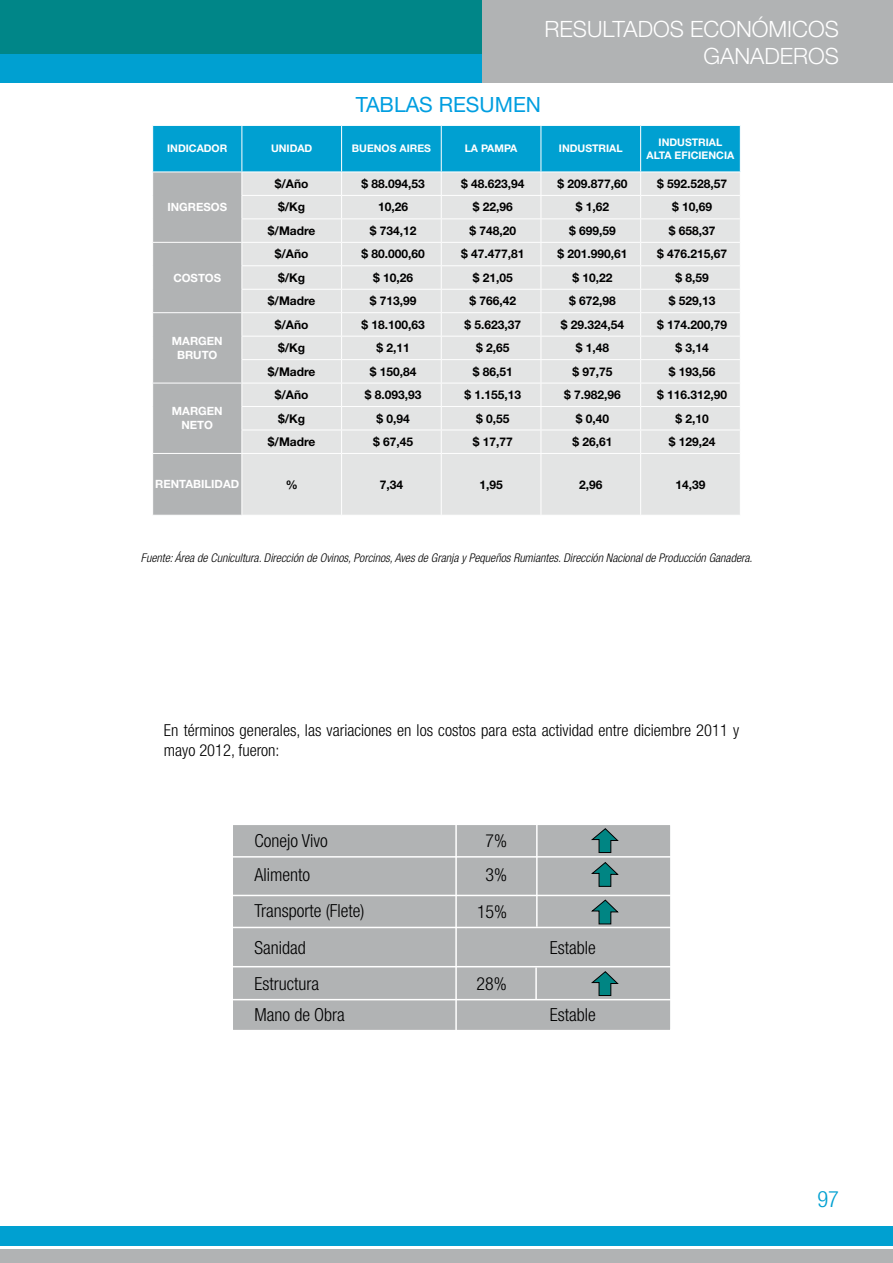
<style>
.page{position:relative;width:893px;height:1263px;background:#fff}
.page>*{position:absolute;margin:0;border:0;box-sizing:border-box;transform-origin:0 0}
.t1{font:300 22.5px/27px "Helvetica Neue LT Std";color:#fff;text-align:right}
.t2{font:300 condensed 22.5px "Helvetica Neue LT Std";color:#00a0d1}
.t3{font:21px "Helvetica Neue LT Std";color:#009ee0}
.t4{font:300 condensed 18px/33.5px "Helvetica Neue LT Std";color:#000}
.t5{font:300 condensed 16.5px/19.8px "Helvetica Neue LT Std";color:#000}
.t6{font:700 12px "Helvetica Neue LT Std";color:#000}
.t7{font:italic 300 condensed 12px "Helvetica Neue LT Std";color:#000}
.t8{font:700 11.4px/13.6px "Helvetica Neue LT Std";color:#fff;text-align:center}
.t9{font:700 10.5px/12.6px "Helvetica Neue LT Std";color:#fff;text-align:center}
</style>
<div class="page">
<div style="left:0;top:53px;width:484px;height:30px;background:#00a0d1"></div>
<div style="left:0;top:0;width:893px;height:53px;background:#008688"></div>
<div style="left:483px;top:0;width:410px;height:83px;background:#b1b3b4"></div>
<div style="left:0;top:1227px;width:893px;height:19px;background:#00a0d1"></div>
<div style="left:0;top:1250px;width:893px;height:13px;background:#b1b3b4"></div>
<svg style="left:152px;top:125px;width:589px;height:390px;background:#c5d8dd"></svg>
<hr style="left:241px;top:454px;width:1px;height:61px;background:#fff">
<hr style="left:341px;top:454px;width:1px;height:61px;background:#fff">
<hr style="left:441px;top:454px;width:1px;height:61px;background:#fff">
<hr style="left:541px;top:454px;width:1px;height:61px;background:#fff">
<hr style="left:640px;top:454px;width:1px;height:61px;background:#fff">
<hr style="left:740px;top:454px;width:1px;height:61px;background:#fff">
<div style="left:232px;top:823px;width:440px;height:208px;background:#b1b3b4;border:2px solid #fff"></div>
<hr style="left:232px;top:856px;width:439px;height:1px;background:#fff">
<hr style="left:232px;top:895px;width:439px;height:1px;background:#fff">
<hr style="left:232px;top:927px;width:439px;height:1px;background:#fff">
<hr style="left:232px;top:966px;width:439px;height:1px;background:#fff">
<hr style="left:232px;top:999px;width:439px;height:1px;background:#fff">
<hr style="left:455px;top:824px;width:2px;height:206px;background:#fff">
<hr style="left:536px;top:824px;width:2px;height:103px;background:#fff">
<hr style="left:535px;top:967px;width:2px;height:33px;background:#fff">
<svg style="left:591px;top:828px;width:28px;height:25px"></svg>
<svg style="left:591px;top:862px;width:28px;height:25px"></svg>
<svg style="left:591px;top:899px;width:28px;height:26px"></svg>
<svg style="left:591px;top:971px;width:28px;height:25px"></svg>
<p class="t1" style="left:545px;top:15px;width:296px">RESULTADOS ECONÓMICOS<br>GANADEROS</p>
<p class="t3" style="left:356px;top:92px;width:187px">TABLAS RESUMEN</p>
<p class="t9" style="left:167px;top:142px;width:62px">INDICADOR</p>
<p class="t9" style="left:271px;top:142px;width:43px">UNIDAD</p>
<p class="t9" style="left:352px;top:142px;width:81px">BUENOS AIRES</p>
<p class="t9" style="left:465px;top:142px;width:54px">LA PAMPA</p>
<p class="t9" style="left:559px;top:142px;width:65px">INDUSTRIAL</p>
<p class="t9" style="left:647px;top:136px;width:89px">INDUSTRIAL<br>ALTA EFICIENCIA</p>
<p class="t8" style="left:167px;top:200px;width:61px">INGRESOS</p>
<p class="t8" style="left:173px;top:270px;width:49px">COSTOS</p>
<p class="t8" style="left:172px;top:334px;width:52px">MARGEN<br>BRUTO</p>
<p class="t8" style="left:172px;top:404px;width:52px">MARGEN<br>NETO</p>
<p class="t6" style="left:275px;top:176px;width:35px">$/Año</p>
<p class="t6" style="left:361px;top:176px;width:65px">$ 88.094,53</p>
<p class="t6" style="left:461px;top:176px;width:65px">$ 48.623,94</p>
<p class="t6" style="left:557px;top:176px;width:72px">$ 209.877,60</p>
<p class="t6" style="left:657px;top:176px;width:72px">$ 592.528,57</p>
<p class="t6" style="left:278px;top:200px;width:29px">$/Kg</p>
<p class="t6" style="left:378px;top:200px;width:32px">10,26</p>
<p class="t6" style="left:473px;top:200px;width:42px">$ 22,96</p>
<p class="t6" style="left:576px;top:200px;width:35px">$ 1,62</p>
<p class="t6" style="left:672px;top:200px;width:42px">$ 10,69</p>
<p class="t6" style="left:268px;top:223px;width:49px">$/Madre</p>
<p class="t6" style="left:370px;top:223px;width:48px">$ 734,12</p>
<p class="t6" style="left:469px;top:223px;width:48px">$ 748,20</p>
<p class="t6" style="left:569px;top:223px;width:48px">$ 699,59</p>
<p class="t6" style="left:669px;top:223px;width:48px">$ 658,37</p>
<p class="t6" style="left:275px;top:247px;width:35px">$/Año</p>
<p class="t6" style="left:361px;top:247px;width:65px">$ 80.000,60</p>
<p class="t6" style="left:461px;top:247px;width:65px">$ 47.477,81</p>
<p class="t6" style="left:557px;top:247px;width:72px">$ 201.990,61</p>
<p class="t6" style="left:657px;top:247px;width:72px">$ 476.215,67</p>
<p class="t6" style="left:278px;top:270px;width:29px">$/Kg</p>
<p class="t6" style="left:373px;top:270px;width:42px">$ 10,26</p>
<p class="t6" style="left:473px;top:270px;width:42px">$ 21,05</p>
<p class="t6" style="left:572px;top:270px;width:42px">$ 10,22</p>
<p class="t6" style="left:675px;top:270px;width:35px">$ 8,59</p>
<p class="t6" style="left:268px;top:294px;width:49px">$/Madre</p>
<p class="t6" style="left:370px;top:294px;width:48px">$ 713,99</p>
<p class="t6" style="left:469px;top:294px;width:48px">$ 766,42</p>
<p class="t6" style="left:569px;top:294px;width:48px">$ 672,98</p>
<p class="t6" style="left:669px;top:294px;width:48px">$ 529,13</p>
<p class="t6" style="left:275px;top:317px;width:35px">$/Año</p>
<p class="t6" style="left:361px;top:317px;width:65px">$ 18.100,63</p>
<p class="t6" style="left:464px;top:317px;width:58px">$ 5.623,37</p>
<p class="t6" style="left:561px;top:317px;width:65px">$ 29.324,54</p>
<p class="t6" style="left:657px;top:317px;width:72px">$ 174.200,79</p>
<p class="t6" style="left:278px;top:340px;width:29px">$/Kg</p>
<p class="t6" style="left:376px;top:340px;width:35px">$ 2,11</p>
<p class="t6" style="left:476px;top:340px;width:35px">$ 2,65</p>
<p class="t6" style="left:576px;top:340px;width:35px">$ 1,48</p>
<p class="t6" style="left:675px;top:340px;width:35px">$ 3,14</p>
<p class="t6" style="left:268px;top:364px;width:49px">$/Madre</p>
<p class="t6" style="left:370px;top:364px;width:48px">$ 150,84</p>
<p class="t6" style="left:473px;top:364px;width:42px">$ 86,51</p>
<p class="t6" style="left:572px;top:364px;width:42px">$ 97,75</p>
<p class="t6" style="left:669px;top:364px;width:48px">$ 193,56</p>
<p class="t6" style="left:275px;top:387px;width:35px">$/Año</p>
<p class="t6" style="left:365px;top:387px;width:58px">$ 8.093,93</p>
<p class="t6" style="left:464px;top:387px;width:58px">$ 1.155,13</p>
<p class="t6" style="left:564px;top:387px;width:58px">$ 7.982,96</p>
<p class="t6" style="left:657px;top:387px;width:72px">$ 116.312,90</p>
<p class="t6" style="left:278px;top:411px;width:29px">$/Kg</p>
<p class="t6" style="left:376px;top:411px;width:35px">$ 0,94</p>
<p class="t6" style="left:476px;top:411px;width:35px">$ 0,55</p>
<p class="t6" style="left:576px;top:411px;width:35px">$ 0,40</p>
<p class="t6" style="left:675px;top:411px;width:35px">$ 2,10</p>
<p class="t6" style="left:268px;top:434px;width:49px">$/Madre</p>
<p class="t6" style="left:373px;top:434px;width:42px">$ 67,45</p>
<p class="t6" style="left:473px;top:434px;width:42px">$ 17,77</p>
<p class="t6" style="left:572px;top:434px;width:42px">$ 26,61</p>
<p class="t6" style="left:669px;top:434px;width:48px">$ 129,24</p>
<p class="t8" style="left:155px;top:477px;width:86px">RENTABILIDAD</p>
<p class="t6" style="left:286px;top:477px;width:13px">%</p>
<p class="t6" style="left:380px;top:477px;width:25px">7,34</p>
<p class="t6" style="left:479px;top:477px;width:25px">1,95</p>
<p class="t6" style="left:579px;top:477px;width:25px">2,96</p>
<p class="t6" style="left:675px;top:477px;width:32px">14,39</p>
<p class="t7" style="left:141px;top:551px;width:613px">Fuente: Área de Cunicultura. Dirección de Ovinos, Porcinos, Aves de Granja y Pequeños Rumiantes. Dirección Nacional de Producción Ganadera.</p>
<p class="t5" style="left:164px;top:720px;width:577px">En términos generales, las variaciones en los costos para esta actividad entre diciembre 2011 y mayo 2012, fueron:</p>
<p class="t4" style="left:255px;top:824px;width:75px">Conejo Vivo</p>
<p class="t4" style="left:486px;top:824px;width:23px">7%<br>3%</p>
<p class="t4" style="left:477px;top:895px;width:32px">15%</p>
<p class="t4" style="left:255px;top:857px;width:57px">Alimento</p>
<p class="t4" style="left:255px;top:894px;width:111px">Transporte (Flete)</p>
<p class="t4" style="left:255px;top:929px;width:66px;line-height:36.5px">Sanidad<br>Estructura</p>
<p class="t4" style="left:255px;top:997px;width:92px">Mano de Obra</p>
<p class="t4" style="left:477px;top:967px;width:32px">28%</p>
<p class="t4" style="left:550px;top:930px;width:47px">Estable</p>
<p class="t4" style="left:550px;top:997px;width:47px">Estable</p>
<p class="t2" style="left:817px;top:1186px;width:23px">97</p>
</div>
